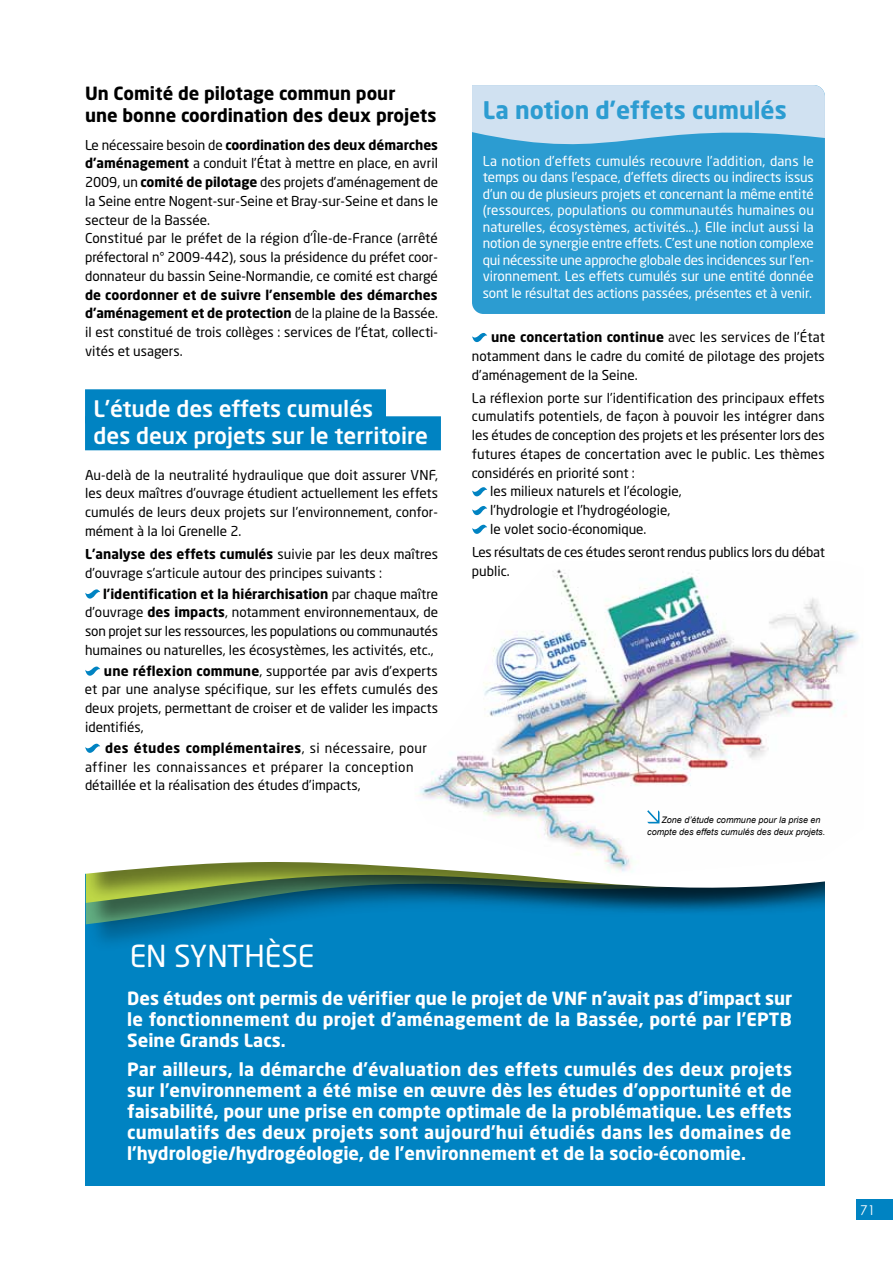
<style>
.page{position:relative;width:893px;height:1263px;background:#fff}
.page>*{position:absolute;margin:0;border:0;box-sizing:border-box;transform-origin:0 0}
.t1{font:30px "Neo Sans";color:#fff}
.t2{font:700 24px "Neo Sans";color:#2c9cd1}
.t3{font:500 22.5px/27px "Neo Sans";color:#fff}
.t4{font:700 18px/21px "Neo Sans";color:#fff;text-align:justify}
.t5{font:700 18px/22.5px "Neo Sans";color:#000}
.t6{font:13.5px/18.8px "Neo Sans";color:#000;text-align:justify}
.t7{font:13.5px/16.5px "Neo Sans";letter-spacing:-.01em;color:#fff;text-align:justify}
.t8{font:13.5px "Century Gothic";color:#fff}
.t9{font:italic 9px/11.2px "Arial";color:#000}
.s1{font-weight:700}
</style>
<div class="page">
<div style="left:856px;top:1199px;width:37px;height:21px;background:#0083c2"></div>
<div style="left:86px;top:864px;width:739px;height:321px;background:#0083c2"></div>
<div style="left:86px;top:846px;width:767px;height:106px;background:#000;opacity:.45"></div>
<div style="left:86px;top:829px;width:767px;height:101px;background:#000;opacity:.45"></div>
<div style="left:84px;top:825px;width:772px;height:91px;background:#000;opacity:.45"></div>
<svg style="left:84px;top:825px;width:741px;height:72px"></svg>
<div style="left:825px;top:825px;width:50px;height:89px;background:#fff"></div>
<div style="left:85px;top:389px;width:301px;height:34px;background:#0083c2"></div>
<div style="left:85px;top:416px;width:356px;height:34px;background:#0083c2"></div>
<svg style="left:85px;top:589px;width:15px;height:10px"></svg>
<svg style="left:85px;top:666px;width:15px;height:10px"></svg>
<svg style="left:85px;top:743px;width:15px;height:10px"></svg>
<svg style="left:472px;top:332px;width:15px;height:11px"></svg>
<svg style="left:472px;top:487px;width:15px;height:47px"></svg>
<img style="left:415px;top:569px;width:444px;height:307px">
<svg style="left:647px;top:810px;width:12px;height:13px"></svg>
<div style="left:472px;top:165px;width:353px;height:149px;background:#2c9cd1"></div>
<svg style="left:472px;top:85px;width:353px;height:80px;background:#97c9e6"></svg>
<h3 class="t5" style="left:85px;top:81px;width:353px">Un Comité de pilotage commun pour<br>une bonne coordination des deux projets</h3>
<p class="t6" style="left:85px;top:135px;width:355px;text-align:left">Le nécessaire besoin de <span class="s1">coordination des deux démarches d’aménagement</span> a conduit l’État à mettre en place, en avril 2009, un <span class="s1">comité de pilotage</span> des projets d’aménagement de la Seine entre Nogent-sur-Seine et Bray-sur-Seine et dans le secteur de la Bassée.<br>Constitué par le préfet de la région d’Île-de-France (arrêté préfectoral n° 2009-442), sous la présidence du préfet coor&shy;donnateur du bassin Seine-Normandie, ce comité est chargé</p>
<p class="t6" style="left:85px;top:285px;width:354px"><span class="s1">de coordonner et de suivre l’ensemble des démarches d’aménagement et de protection</span> de la plaine de la Bassée. il est constitué de trois collèges : services de l’État, collecti&shy;vités et usagers.</p>
<h3 class="t3" style="left:94px;top:395px;width:336px">L’étude des effets cumulés<br>des deux projets sur le territoire</h3>
<p class="t6" style="left:85px;top:465px;width:354px">Au-delà de la neutralité hydraulique que doit assurer VN F, les deux maîtres d’ouvrage étudient actuellement les effets cumulés de leurs deux projets sur l’environnement, confor&shy;mément à la loi Grenelle 2.</p>
<p class="t6" style="left:85px;top:544px;width:354px"><span class="s1">L’analyse des effets cumulés</span> suivie par les deux maîtres d’ouvrage s’articule autour des principes suivants :</p>
<p class="t6" style="left:85px;top:584px;width:354px;text-indent:18px"><span class="s1">l’identification et la hiérarchisation</span> par chaque maître d’ouvrage <span class="s1">des impacts</span>, notamment environnementaux, de son projet sur les ressources, les populations ou communautés humaines ou naturelles, les écosystèmes, les activités, etc.,</p>
<p class="t6" style="left:85px;top:661px;width:354px;text-indent:19px"><span class="s1">une réflexion commune</span>, supportée par avis d’experts et par une analyse spécifique, sur les effets cumulés des deux projets, permettant de croiser et de valider les impacts identifiés,</p>
<p class="t6" style="left:85px;top:738px;width:344px;text-align:left;text-indent:20px"><span class="s1">des études complémentaires</span>, si nécessaire, pour affiner les connaissances et préparer la conception détaillée et la réalisation des études d’impacts,</p>
<h2 class="t2" style="left:483px;top:95px;width:305px">La notion d’effets cumulés</h2>
<p class="t7" style="left:483px;top:152px;width:333px">La notion d’effets cumulés recouvre l’addition, dans le temps ou dans l’espace, d’effets directs ou indirects issus d’un ou de plusieurs projets et concernant la même entité (ressources, populations ou communautés humaines ou naturelles, écosystèmes, activités…). Elle inclut aussi la notion de synergie entre effets. C’est une notion complexe qui nécessite une approche globale des incidences sur l’en&shy;vironnement. Les effets cumulés sur une entité donnée sont le résultat des actions passées, présentes et à venir.</p>
<p class="t6" style="left:472px;top:328px;width:354px;text-indent:19px"><span class="s1">une concertation continue</span> avec les services de l’État notamment dans le cadre du comité de pilotage des projets d’aménagement de la Seine.</p>
<p class="t6" style="left:472px;top:388px;width:354px">La réflexion porte sur l’identification des principaux effets</p>
<p class="t6" style="left:472px;top:407px;width:354px">cumulatifs potentiels, de façon à pouvoir les intégrer dans</p>
<p class="t6" style="left:472px;top:426px;width:354px">les études de conception des projets et les présenter lors des</p>
<p class="t6" style="left:472px;top:444px;width:354px">futures étapes de concertation avec le public. Les thèmes</p>
<p class="t6" style="left:472px;top:463px;width:165px">considérés en priorité sont :</p>
<p class="t6" style="left:490px;top:482px;width:193px">les milieux naturels et l’écologie,</p>
<p class="t6" style="left:490px;top:501px;width:182px">l’hydrologie et l’hydrogéologie,</p>
<p class="t6" style="left:490px;top:519px;width:158px">le volet socio-économique.</p>
<p class="t6" style="left:472px;top:542px;width:354px">Les résultats de ces études seront rendus publics lors du débat public.</p>
<p class="t9" style="left:647px;top:815px;width:180px;text-indent:14px">Zone d’étude commune pour la prise en compte des effets cumulés des deux projets.</p>
<h1 class="t1" style="left:130px;top:938px;width:16px">ENS</h1>
<h1 class="t1" style="left:190px;top:938px;width:108px">YNTHÈSE</h1>
<h3 class="t4" style="left:127px;top:987px;width:666px">Des études ont permis de vérifier que le projet de VNF n’avait pas d’impact sur le fonctionnement du projet d’aménagement de la Bassée, porté par l’EPTB Seine Grands Lacs.</h3>
<p class="t4" style="left:127px;top:1059px;width:666px">Par ailleurs, la démarche d’évaluation des effets cumulés des deux projets sur l’environnement a été mise en œuvre dès les études d’opportunité et de faisabilité, pour une prise en compte optimale de la problématique. Les effets cumulatifs des deux projets sont aujourd’hui étudiés dans les domaines de l’hydrologie/hydrogéologie, de l’environnement et de la socio-économie.</p>
<p class="t8" style="left:860px;top:1201px;width:16px">71</p>
</div>
